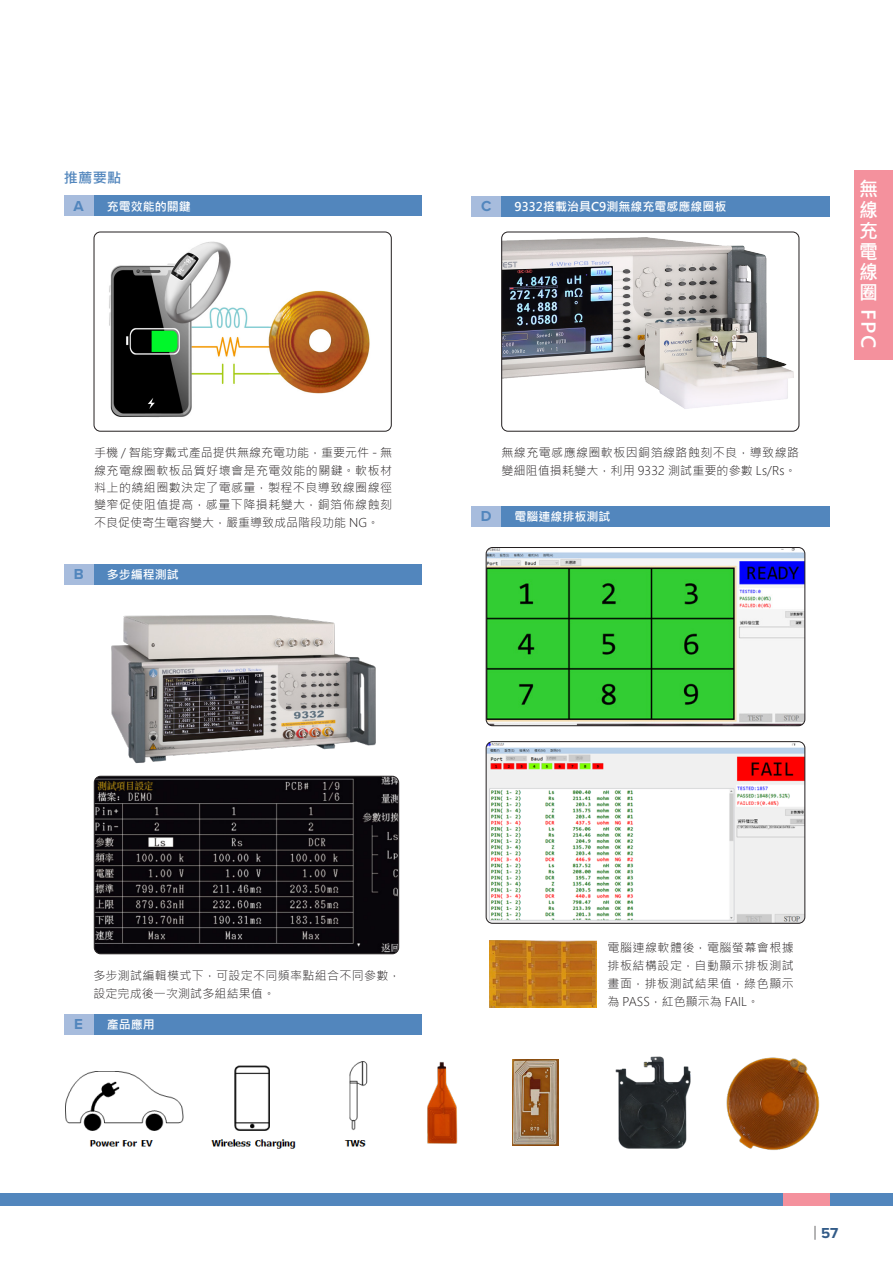
<style>
.page{position:relative;width:893px;height:1263px;background:#fff}
.page>*{position:absolute;margin:0;border:0;box-sizing:border-box;transform-origin:0 0}
.t1{font:700 19.5px/20.9px "Microsoft Jheng Hei";color:#fff;text-align:justify}
.t2{font:700 18.9px "Microsoft Jheng Hei";color:#fff}
.表頭_8pt{font:700 15px "Proxima Nova";color:#5286bd}
.t3{font:700 15px "Proxima Nova";color:#325b88}
.藍小標{font:700 14.25px "Microsoft Jheng Hei";color:#5286bd}
.內文_8{font:300 12px/18px "Microsoft Jheng Hei";letter-spacing:.025em;color:#231f20;text-align:justify}
.表頭_8pt-2{font:700 12px "Microsoft Jheng Hei";color:#fff}
</style>
<div class="page">
<div style="left:855px;top:170px;width:38px;height:189px;background:#f4919d"></div>
<div style="left:0;top:1193px;width:893px;height:13px;background:#5286bd"></div>
<div style="left:783px;top:1193px;width:46px;height:13px;background:#f4919d"></div>
<svg style="left:815px;top:1226px;width:1px;height:14px"></svg>
<img style="left:109px;top:241px;width:261px;height:177px">
<div style="left:94px;top:232px;width:297px;height:199px;border:1px solid #231f20;border-radius:6px"></div>
<div style="left:81px;top:196px;width:340px;height:20px;background:#5286bd"></div>
<div style="left:64px;top:196px;width:30px;height:20px;background:#a7bcdd"></div>
<div style="left:489px;top:506px;width:340px;height:20px;background:#5286bd"></div>
<div style="left:471px;top:506px;width:30px;height:20px;background:#a7bcdd"></div>
<div style="left:489px;top:196px;width:340px;height:20px;background:#5286bd"></div>
<div style="left:471px;top:196px;width:30px;height:20px;background:#a7bcdd"></div>
<div style="left:81px;top:564px;width:340px;height:21px;background:#5286bd"></div>
<div style="left:64px;top:564px;width:30px;height:21px;background:#a7bcdd"></div>
<div style="left:81px;top:1014px;width:340px;height:20px;background:#5286bd"></div>
<div style="left:64px;top:1014px;width:30px;height:20px;background:#a7bcdd"></div>
<img style="left:486px;top:547px;width:319px;height:179px">
<div style="left:486px;top:547px;width:319px;height:179px;border:1px solid #231f20;border-radius:6px"></div>
<img style="left:486px;top:743px;width:319px;height:180px">
<div style="left:486px;top:741px;width:319px;height:182px;border:1px solid #231f20;border-radius:6px"></div>
<img style="left:94px;top:776px;width:305px;height:178px">
<div style="left:94px;top:776px;width:305px;height:178px;border:1px solid #231f20;border-radius:6px"></div>
<img style="left:490px;top:941px;width:106px;height:66px">
<img style="left:111px;top:615px;width:265px;height:149px">
<img style="left:502px;top:232px;width:297px;height:199px">
<div style="left:501px;top:232px;width:298px;height:199px;border:1px solid #231f20;border-radius:6px"></div>
<img style="left:66px;top:1061px;width:302px;height:88px">
<img style="left:427px;top:1062px;width:31px;height:82px">
<img style="left:513px;top:1059px;width:45px;height:86px">
<img style="left:615px;top:1056px;width:76px;height:93px">
<img style="left:726px;top:1057px;width:94px;height:93px">
<p class="藍小標" style="left:64px;top:169px;width:59px">推薦要點</p>
<p class="表頭_8pt" style="left:74px;top:195px;width:12px">A</p>
<p class="表頭_8pt-2" style="left:107px;top:199px;width:85px">充電效能的關鍵</p>
<p class="內文_8" style="left:94px;top:444px;width:300px;line-height:17.2px">手機 / 智能穿戴式產品提供無線充電功能，重要元件 - 無線充電線圈軟板品質好壞會是充電效能的關鍵。軟板材料上的繞組圈數決定了電感量，製程不良導致線圈線徑變窄促使阻值提高，感量下降損耗變大，銅箔佈線蝕刻不良促使寄生電容變大，嚴重導致成品階段功能 NG。</p>
<p class="表頭_8pt" style="left:74px;top:563px;width:11px">B</p>
<p class="表頭_8pt-2" style="left:107px;top:567px;width:73px">多步編程測試</p>
<p class="表頭_8pt" style="left:481px;top:195px;width:12px">C</p>
<p class="表頭_8pt-2" style="left:514px;top:199px;width:213px">9332搭載治具C9測無線充電感應線圈板</p>
<p class="內文_8" style="left:501px;top:444px;width:299px">無線充電感應線圈軟板因銅箔線路蝕刻不良，導致線路變細阻值損耗變大，利用 9332 測試重要的參數 Ls/Rs。</p>
<p class="表頭_8pt" style="left:481px;top:505px;width:12px">D</p>
<p class="表頭_8pt-2" style="left:514px;top:509px;width:97px">電腦連線排板測試</p>
<h1 class="t1" style="left:859px;top:178px;width:20px">無線充電線圈</h1>
<h2 class="t2" style="left:880px;top:309px;width:41px;rotate:90deg">FPC</h2>
<p class="內文_8" style="left:93px;top:966px;width:309px">多步測試編輯模式下，可設定不同頻率點組合不同參數，設定完成後一次測試多組結果值。</p>
<p class="表頭_8pt" style="left:74px;top:1013px;width:10px">E</p>
<p class="表頭_8pt-2" style="left:107px;top:1017px;width:49px">產品應用</p>
<p class="內文_8" style="left:608px;top:939px;width:188px">電腦連線軟體後，電腦螢幕會根據排板結構設定，自動顯示排板測試畫面，排板測試結果值，綠色顯示為 PASS，紅色顯示為 FAIL。</p>
<p class="t3" style="left:821px;top:1221px;width:19px">57</p>
</div>
